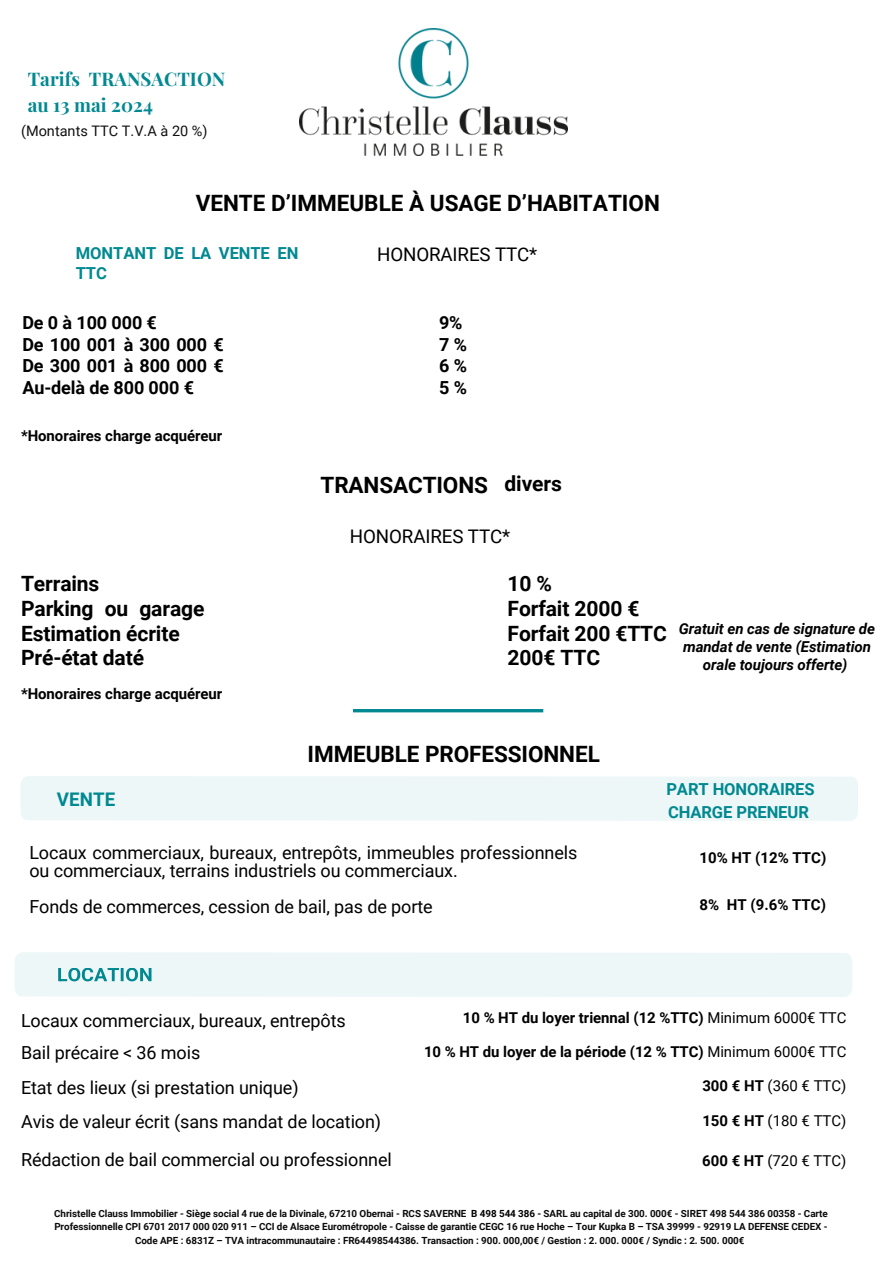
<style>
.page{position:relative;width:894px;height:1264px;background:#fff}
.page>*{position:absolute;margin:0;border:0;box-sizing:border-box;transform-origin:0 0}
.t1{font:700 22.5px "Roboto";letter-spacing:-.005em;color:#000}
.t2{font:700 21px/24.8px "Roboto";letter-spacing:-.005em;color:#000}
.t3{font:700 18.75px/25.8px "Playfair Display";letter-spacing:.005em;color:#008991}
.t4{font:18.75px "Roboto";letter-spacing:-.005em;color:#000}
.t5{font:700 18.75px "Roboto";letter-spacing:.005em;color:#008991}
.t6{font:18px/32.7px "Roboto";letter-spacing:-.005em;color:#000}
.t7{font:700 18px/21.3px "Roboto";letter-spacing:-.005em;color:#000}
.t8{font:700 16.5px/19.2px "Roboto";letter-spacing:-.005em;color:#008991}
.t9{font:700 15px "Roboto";letter-spacing:-.005em;color:#000}
.t10{font:italic 700 15px/18px "Roboto";letter-spacing:-.005em;color:#000;text-align:center}
.t11{font:15px "Roboto";color:#000}
.t12{font:14.55px "Roboto";color:#111}
.t13{font:700 9.9px/13.2px "Roboto";letter-spacing:-.005em;color:#0b0b0b;text-align:center}
.s1{font-weight:400}
.s2{font-weight:700}
.s3{color:#000}
</style>
<div class="page">
<hr style="left:353px;top:709px;width:190px;height:3px;background:#008991">
<div style="left:15px;top:952px;width:837px;height:45px;background:#eef7f7"></div>
<img style="left:299px;top:28px;width:268px;height:127px">
<div style="left:21px;top:776px;width:836px;height:45px;background:#eef7f7"></div>
<p class="t3" style="left:28px;top:65px;width:199px">Tarifs TRANSACTION au 13 mai 2024</p>
<p class="t12" style="left:21px;top:123px;width:188px">(Montants TTC T.V.A à 20 %)</p>
<h6 class="t1" style="left:196px;top:190px;width:465px">VENTE D’IMMEUBLE À USAGE D’HABITATION</h6>
<h6 class="t8" style="left:76px;top:244px;width:224px">MONTANT DE LA VENTE EN<br>TTC</h6>
<p class="t4" style="left:377px;top:244px;width:162px">HONORAIRES TTC*</p>
<h5 class="t7" style="left:22px;top:312px;width:203px">De 0 à 100 000 €<br>De 100 001 à 300 000 €<br>De 300 001 à 800 000 €<br>Au-delà de 800 000 €</h5>
<h2 class="t9" style="left:21px;top:427px;width:203px">*Honoraires charge acquéreur</h2>
<p class="t2" style="left:21px;top:571px;width:185px">Terrains<br>Parking ou garage<br>Estimation écrite<br>Pré-état daté</p>
<p class="t9" style="left:21px;top:685px;width:203px">*Honoraires charge acquéreur</p>
<p class="t5" style="left:57px;top:788px;width:60px">VENTE</p>
<h4 class="t7" style="left:439px;top:313px;width:29px">9%<br>7%<br>6%<br>5%</h4>
<h3 class="t1" style="left:320px;top:472px;width:169px">TRANSACTIONS</h3>
<p class="t2" style="left:504px;top:471px;width:59px">divers</p>
<h6 class="t4" style="left:350px;top:526px;width:162px">HONORAIRES TTC*</h6>
<p class="t2" style="left:507px;top:571px;width:161px">10 %<br>Forfait 2000 €<br>Forfait 200 €TTC<br>200€ TTC</p>
<p class="t10" style="left:678px;top:619px;width:198px">Gratuit en cas de signature de mandat de vente (Estimation orale toujours offerte)</p>
<p class="t1" style="left:307px;top:741px;width:294px">IMMEUBLE PROFESSIONNEL</p>
<p class="t8" style="left:666px;top:778px;width:150px;line-height:22.5px">PART HONORAIRES<br>CHARGE PRENEUR</p>
<h1 class="t6" style="left:29px;top:843px;width:549px;line-height:18px">Locaux commerciaux, bureaux, entrepôts, immeubles professionnels ou commerciaux, terrains industriels ou commerciaux.</h1>
<h2 class="t6" style="left:29px;top:890px;width:405px">Fonds de commerces, cession de bail, pas de porte</h2>
<h1 class="t9" style="left:699px;top:849px;width:128px">10% HT (12% TTC)</h1>
<p class="t9" style="left:699px;top:895px;width:128px">8% HT (9.6% TTC)</p>
<p class="t6" style="left:21px;top:1004px;width:326px">Locaux commerciaux, bureaux, entrepôts<br>Bail précaire &lt; 36 mois</p>
<p class="t6" style="left:21px;top:1071px;width:361px;line-height:33.8px">Etat des lieux (si prestation unique)<br>Avis de valeur écrit (sans mandat de location)</p>
<p class="t6" style="left:21px;top:1143px;width:372px">Rédaction de bail commercial ou professionnel</p>
<p class="t9" style="left:463px;top:1009px;width:385px">10 % HT du loyer triennal (12 %TTC) <span class="s1">Minimum 6000€ TTC</span></p>
<p class="t9" style="left:424px;top:1043px;width:424px">10 % HT du loyer de la période (12 % TTC) <span class="s1">Minimum 6000€ TTC</span></p>
<h1 class="t11" style="left:702px;top:1076px;width:145px"><span class="s2">300 € HT</span> (360 € TTC)</h1>
<p class="t11" style="left:702px;top:1111px;width:145px"><span class="s2">150 € HT</span> (180 € TTC)</p>
<h2 class="t11" style="left:702px;top:1151px;width:145px"><span class="s2">600 € HT</span> (720 € TTC)</h2>
<p class="t13" style="left:54px;top:1207px;width:774px">Christelle Clauss Immobilier - Siège social 4 rue de la Divinale, 67210 Obernai - RCS SAVERNE <span class="s3">B 498 544 386 -</span> SARL au capital de 300. 000€ - SIRET 498 544 386 00358 - Carte<br>Professionnelle CPI 6701 2017 000 020 911 – CCI de Alsace Eurométropole - Caisse de garantie CEGC 16 rue Hoche – Tour Kupka B – TSA 39999 - 92919 LA DEFENSE CEDEX -<br>Code APE : 6831Z – TVA intracommunautaire : FR64498544386. Transaction : 900. 000,00€ / Gestion : 2. 000. 000€ / Syndic : 2. 500. 000€</p>
</div>
